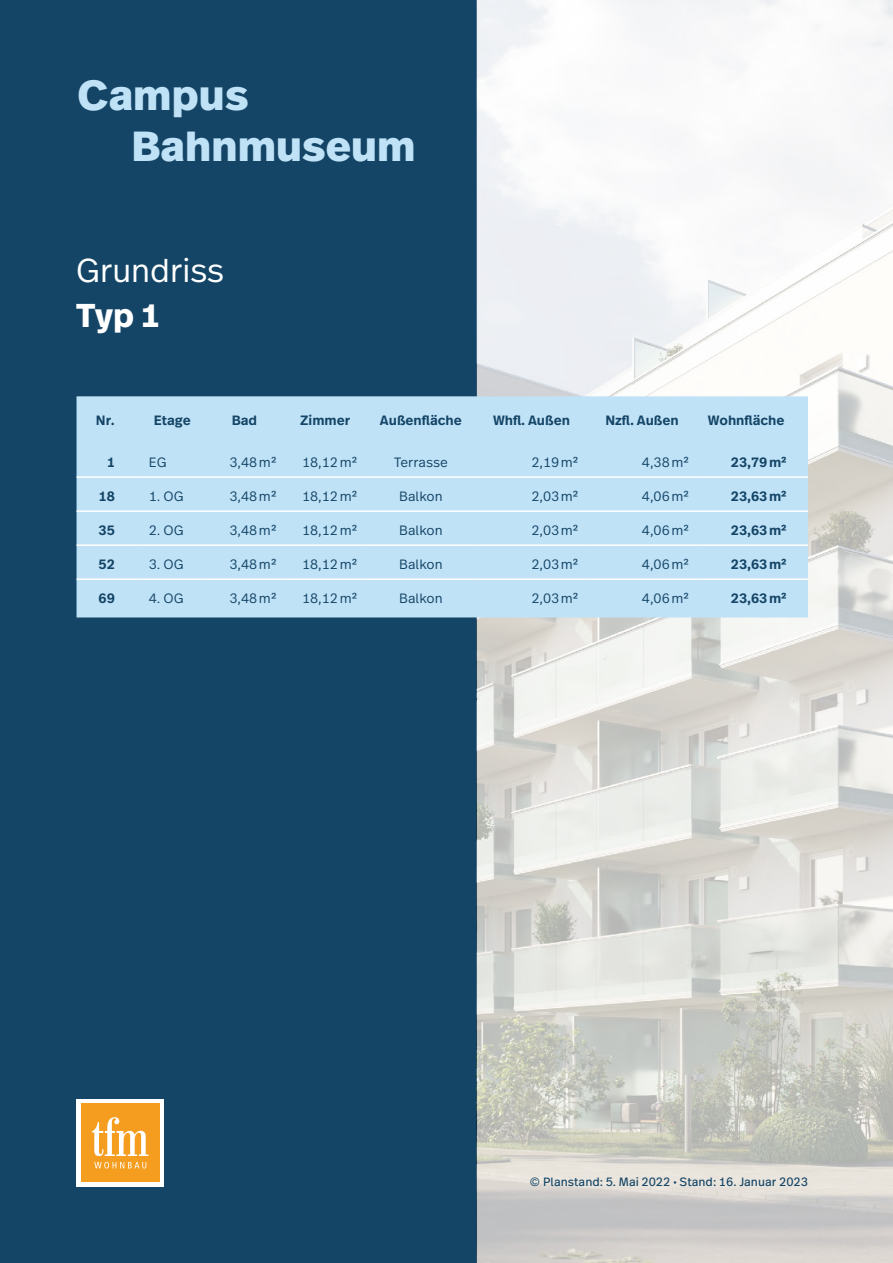
<style>
.page{position:relative;width:893px;height:1263px;background:#fff}
.page>*{position:absolute;margin:0;border:0;box-sizing:border-box;transform-origin:0 0}
.t1{font:800 42px/50.4px "Real Head Pro";letter-spacing:.02em;color:#c0e2f7}
.t2{font:300 33px "Real Head Pro";letter-spacing:.02em;color:#fff}
.t3{font:700 33px "Real Head Pro";color:#fff}
.t4{font:300 13.5px "Real Text Pro";color:#144566}
.t5{font:600 13.5px "Real Text Pro";color:#144566}
.t6{font:12px "Real Text Pro";color:#144566}
</style>
<div class="page">
<div style="left:0;top:0;width:476px;height:1263px;background:#144566"></div>
<div style="left:77px;top:1099px;width:87px;height:87px;background:#fff"></div>
<div style="left:81px;top:1103px;width:78px;height:79px;background:#f59d1f"></div>
<svg style="left:92px;top:1117px;width:56px;height:51px"></svg>
<img style="left:476px;top:0;width:417px;height:1263px">
<div style="left:77px;top:396px;width:731px;height:221px;background:#c0e2f7"></div>
<hr style="left:77px;top:476px;width:63px;height:2px;background:#fff">
<hr style="left:140px;top:476px;width:64px;height:2px;background:#fff">
<hr style="left:204px;top:476px;width:81px;height:2px;background:#fff">
<hr style="left:285px;top:476px;width:81px;height:2px;background:#fff">
<hr style="left:366px;top:476px;width:110px;height:2px;background:#fff">
<hr style="left:476px;top:476px;width:111px;height:2px;background:#fff">
<hr style="left:587px;top:476px;width:110px;height:2px;background:#fff">
<hr style="left:697px;top:476px;width:111px;height:2px;background:#fff">
<hr style="left:77px;top:510px;width:63px;height:2px;background:#fff">
<hr style="left:140px;top:510px;width:64px;height:2px;background:#fff">
<hr style="left:204px;top:510px;width:81px;height:2px;background:#fff">
<hr style="left:285px;top:510px;width:81px;height:2px;background:#fff">
<hr style="left:366px;top:510px;width:110px;height:2px;background:#fff">
<hr style="left:476px;top:510px;width:111px;height:2px;background:#fff">
<hr style="left:587px;top:510px;width:110px;height:2px;background:#fff">
<hr style="left:697px;top:510px;width:111px;height:2px;background:#fff">
<hr style="left:77px;top:544px;width:63px;height:2px;background:#fff">
<hr style="left:140px;top:544px;width:64px;height:2px;background:#fff">
<hr style="left:204px;top:544px;width:81px;height:2px;background:#fff">
<hr style="left:285px;top:544px;width:81px;height:2px;background:#fff">
<hr style="left:366px;top:544px;width:110px;height:2px;background:#fff">
<hr style="left:476px;top:544px;width:111px;height:2px;background:#fff">
<hr style="left:587px;top:544px;width:110px;height:2px;background:#fff">
<hr style="left:697px;top:544px;width:111px;height:2px;background:#fff">
<hr style="left:77px;top:578px;width:63px;height:2px;background:#fff">
<hr style="left:140px;top:578px;width:64px;height:2px;background:#fff">
<hr style="left:204px;top:578px;width:81px;height:2px;background:#fff">
<hr style="left:285px;top:578px;width:81px;height:2px;background:#fff">
<hr style="left:366px;top:578px;width:110px;height:2px;background:#fff">
<hr style="left:476px;top:578px;width:111px;height:2px;background:#fff">
<hr style="left:587px;top:578px;width:110px;height:2px;background:#fff">
<hr style="left:697px;top:578px;width:111px;height:2px;background:#fff">
<h1 class="t1" style="left:132px;top:69px;width:285px;text-indent:-54px">Campus<br>Bahnmuseum</h1>
<h2 class="t2" style="left:77px;top:247px;width:149px">Grundriss</h2>
<h2 class="t3" style="left:77px;top:291px;width:83px">Typ 1</h2>
<p class="t5" style="left:96px;top:411px;width:20px">Nr.</p>
<p class="t5" style="left:154px;top:411px;width:39px">Etage</p>
<p class="t5" style="left:232px;top:411px;width:27px">Bad</p>
<p class="t5" style="left:300px;top:411px;width:52px">Zimmer</p>
<p class="t5" style="left:380px;top:411px;width:83px">Außenfläche</p>
<p class="t5" style="left:493px;top:411px;width:78px">Whfl. Außen</p>
<p class="t5" style="left:605px;top:411px;width:75px">Nzfl. Außen</p>
<p class="t5" style="left:708px;top:411px;width:78px">Wohnfläche</p>
<p class="t5" style="left:107px;top:452px;width:10px">1</p>
<p class="t4" style="left:149px;top:453px;width:19px">EG</p>
<p class="t4" style="left:229px;top:453px;width:48px">3,48m²</p>
<p class="t4" style="left:302px;top:453px;width:57px">18,12m²</p>
<p class="t4" style="left:394px;top:453px;width:56px">Terrasse</p>
<p class="t4" style="left:531px;top:453px;width:48px">2,19m²</p>
<p class="t4" style="left:642px;top:453px;width:48px">4,38m²</p>
<p class="t5" style="left:731px;top:452px;width:57px">23,79m²</p>
<p class="t5" style="left:99px;top:486px;width:18px">18</p>
<p class="t4" style="left:149px;top:487px;width:36px">1. OG</p>
<p class="t4" style="left:229px;top:487px;width:48px">3,48m²</p>
<p class="t4" style="left:302px;top:487px;width:57px">18,12m²</p>
<p class="t4" style="left:399px;top:487px;width:45px">Balkon</p>
<p class="t4" style="left:531px;top:487px;width:48px">2,03m²</p>
<p class="t4" style="left:642px;top:487px;width:48px">4,06m²</p>
<p class="t5" style="left:731px;top:486px;width:57px">23,63m²</p>
<p class="t5" style="left:99px;top:520px;width:18px">35</p>
<p class="t4" style="left:149px;top:521px;width:36px">2. OG</p>
<p class="t4" style="left:229px;top:521px;width:48px">3,48m²</p>
<p class="t4" style="left:302px;top:521px;width:57px">18,12m²</p>
<p class="t4" style="left:399px;top:521px;width:45px">Balkon</p>
<p class="t4" style="left:531px;top:521px;width:48px">2,03m²</p>
<p class="t4" style="left:642px;top:521px;width:48px">4,06m²</p>
<p class="t5" style="left:731px;top:520px;width:57px">23,63m²</p>
<p class="t5" style="left:99px;top:554px;width:18px">52</p>
<p class="t4" style="left:149px;top:555px;width:36px">3. OG</p>
<p class="t4" style="left:229px;top:555px;width:48px">3,48m²</p>
<p class="t4" style="left:302px;top:555px;width:57px">18,12m²</p>
<p class="t4" style="left:399px;top:555px;width:45px">Balkon</p>
<p class="t4" style="left:531px;top:555px;width:48px">2,03m²</p>
<p class="t4" style="left:642px;top:555px;width:48px">4,06m²</p>
<p class="t5" style="left:731px;top:554px;width:57px">23,63m²</p>
<p class="t5" style="left:99px;top:588px;width:18px">69</p>
<p class="t4" style="left:149px;top:589px;width:36px">4. OG</p>
<p class="t4" style="left:229px;top:589px;width:48px">3,48m²</p>
<p class="t4" style="left:302px;top:589px;width:57px">18,12m²</p>
<p class="t4" style="left:399px;top:589px;width:45px">Balkon</p>
<p class="t4" style="left:531px;top:589px;width:48px">2,03m²</p>
<p class="t4" style="left:642px;top:589px;width:48px">4,06m²</p>
<p class="t5" style="left:731px;top:588px;width:57px">23,63m²</p>
<p class="t6" style="left:530px;top:1174px;width:280px">© Planstand: 5. Mai 2022 • Stand: 16. Januar 2023</p>
</div>
